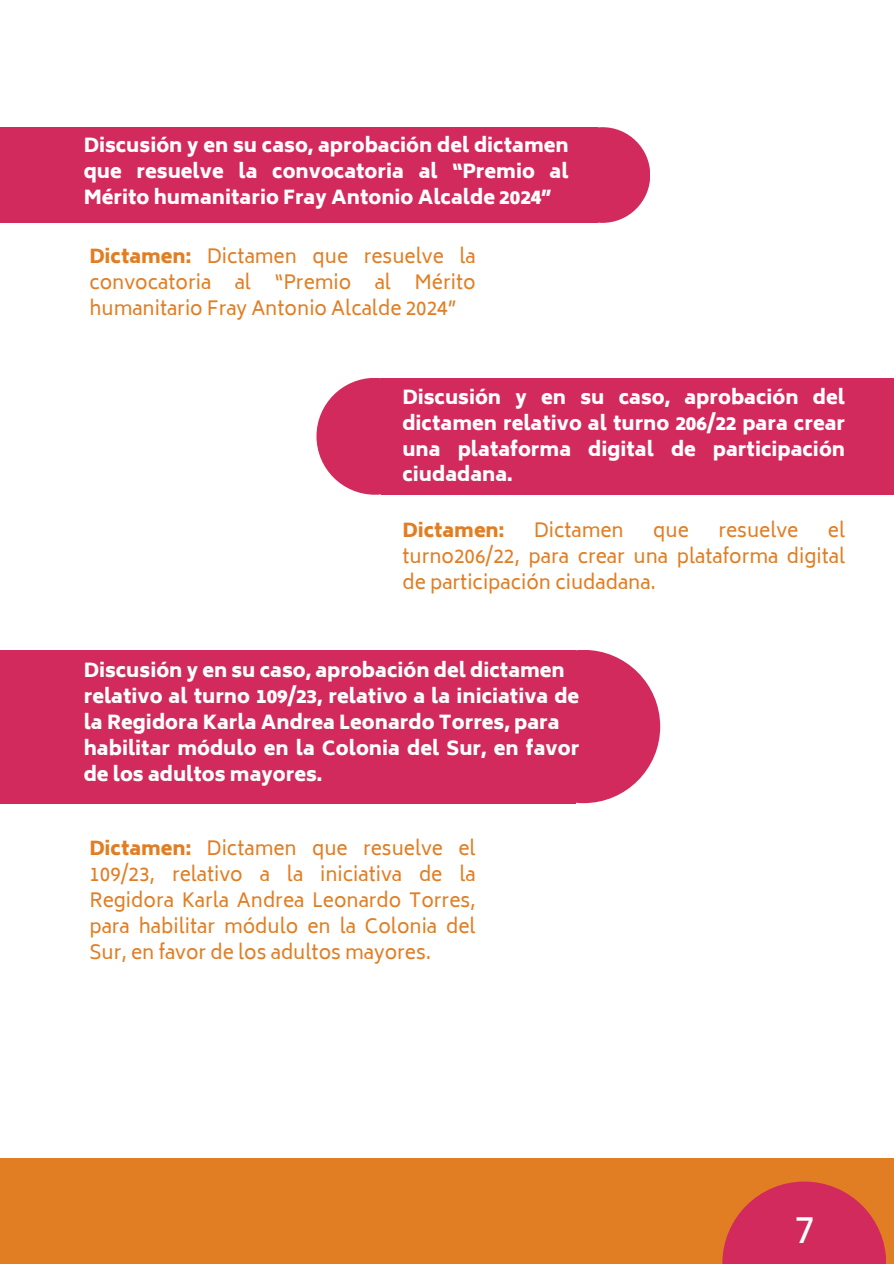
<style>
.page{position:relative;width:894px;height:1264px;background:#fff}
.page>*{position:absolute;margin:0;border:0;box-sizing:border-box;transform-origin:0 0}
.t1{font:36.6px "Biryani";color:#fff}
.t2{font:800 19.2px/25.8px "Biryani";color:#fff;text-align:justify}
.t3{font:19.05px/25.8px "Biryani";color:#e17e23;text-align:justify}
.t4{font:800 19.05px "Biryani";color:#e17e23}
.s1{font-weight:800}
</style>
<div class="page">
<div style="left:0;top:1158px;width:893px;height:105px;background:#e17e23"></div>
<div style="left:0;top:127px;width:597px;height:96px;background:#d22a5c"></div>
<div style="left:554px;top:127px;width:96px;height:96px;background:#d22a5c;border-radius:50%"></div>
<div style="left:381px;top:378px;width:512px;height:116px;background:#d22a5c"></div>
<div style="left:316px;top:378px;width:117px;height:116px;background:#d22a5c;border-radius:50%"></div>
<div style="left:0;top:650px;width:575px;height:153px;background:#d22a5c"></div>
<div style="left:506px;top:650px;width:154px;height:153px;background:#d22a5c;border-radius:50%"></div>
<svg style="left:722px;top:1181px;width:163px;height:82px;fill:#d22a5c"></svg>
<h1 class="t2" style="left:84px;top:132px;width:486px">Discusión y en su caso, aprobación del dictamen que resuelve la convocatoria al “Premio al Mérito humanitario Fray Antonio Alcalde 2024”</h1>
<p class="t3" style="left:89px;top:244px;width:388px"><span class="s1">Dictamen:</span> Dictamen que resuelve la convocatoria al “Premio al Mérito humanitario Fray Antonio Alcalde 2024”</p>
<h1 class="t2" style="left:402px;top:384px;width:444px">Discusión y en su caso, aprobación del dictamen relativo al turno 206/22 para crear una plataforma digital de participación ciudadana.</h1>
<p class="t4" style="left:402px;top:519px;width:103px">Dictamen:</p>
<p class="t3" style="left:533px;top:518px;width:92px">Dictamen</p>
<p class="t3" style="left:653px;top:518px;width:37px">que</p>
<p class="t3" style="left:718px;top:518px;width:82px">resuelve</p>
<p class="t3" style="left:402px;top:518px;width:444px;text-indent:425px">el turno206/22, para crear una plataforma digital de participación ciudadana.</p>
<h1 class="t2" style="left:84px;top:657px;width:497px;text-align:left">Discusión y en su caso, aprobación del dictamen relativo al turno 109/23, relativo a la iniciativa de la Regidora Karla Andrea Leonardo Torres, para habilitar módulo en la Colonia del Sur, en favor de los adultos mayores.</h1>
<p class="t3" style="left:89px;top:836px;width:388px"><span class="s1">Dictamen:</span> Dictamen que resuelve el 109/23, relativo a la iniciativa de la Regidora Karla Andrea Leonardo Torres, para habilitar módulo en la Colonia del Sur, en favor de los adultos mayores.</p>
<p class="t1" style="left:794px;top:1209px;width:22px">7</p>
</div>
